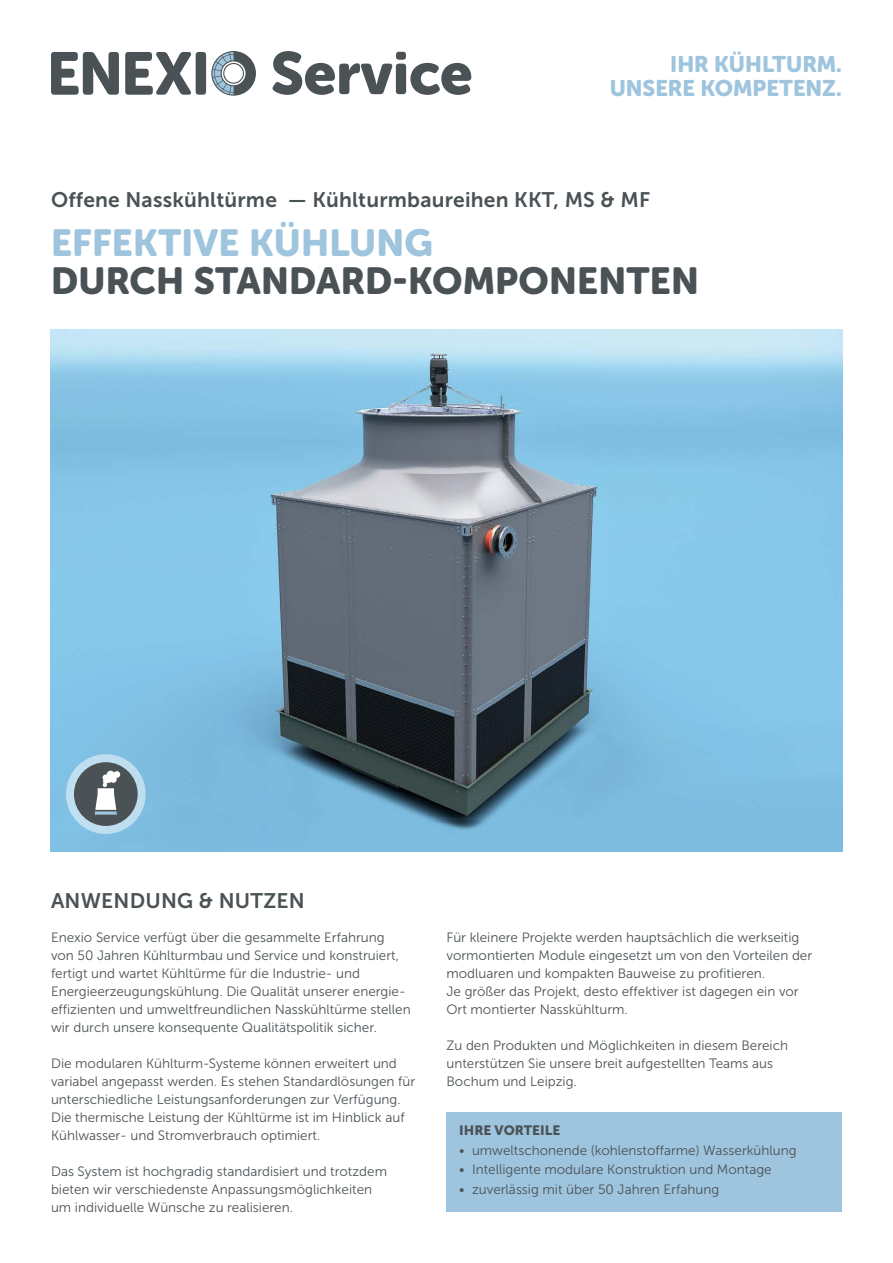
<style>
.page{position:relative;width:893px;height:1263px;background:#fff}
.page>*{position:absolute;margin:0;border:0;box-sizing:border-box;transform-origin:0 0}
.t1{font:37.5px "Museo Sans Rounded 900";letter-spacing:.005em;color:#4b5256}
.t2{font:37.5px "Museo Sans Rounded 900";letter-spacing:.005em;color:#9ec4de}
.t3{font:22.5px/24px "Museo Sans Rounded 900";color:#9ec4de;text-align:right}
.t4{font:21px "Museo Sans 700";letter-spacing:.01em;color:#4b5256}
.t5{font:13.5px/18px "Museo Sans 300";color:#4b5256}
.t6{font:13.5px "Museo Sans 900";color:#4b5256}
</style>
<div class="page">
<div style="left:446px;top:1112px;width:396px;height:100px;background:#9ec4de"></div>
<img style="left:51px;top:330px;width:791px;height:522px">
<svg style="left:66px;top:754px;width:80px;height:80px;background:#bbdcee"></svg>
<div style="left:74px;top:762px;width:64px;height:64px;background:#4b5256;border-radius:50%"></div>
<svg style="left:95px;top:770px;width:25px;height:45px"></svg>
<svg style="left:51px;top:51px;width:205px;height:45px"></svg>
<svg style="left:272px;top:51px;width:199px;height:44px"></svg>
<h2 class="t3" style="left:610px;top:52px;width:234px">IHR KÜHLTURM.<br>UNSERE KOMPETENZ.</h2>
<h3 class="t4" style="left:51px;top:188px;width:601px">Offene Nasskühltürme — Kühlturmbaureihen KKT, MS &amp; MF</h3>
<h1 class="t2" style="left:51px;top:222px;width:383px">EFFEKTIVE KÜHLUNG</h1>
<h1 class="t1" style="left:51px;top:259px;width:649px">DURCH STANDARD-KOMPONENTEN</h1>
<h3 class="t4" style="left:51px;top:889px;width:255px">ANWENDUNG &amp; NUTZEN</h3>
<p class="t5" style="left:51px;top:928px;width:361px">Enexio Service verfügt über die gesammelte Erfahrung von 50 Jahren Kühlturmbau und Service und konstruiert, fertigt und wartet Kühltürme für die Industrie- und Energieerzeugungskühlung. Die Qualität unserer energie&shy;effizienten und umweltfreundlichen Nasskühltürme stellen wir durch unsere konsequente Qualitätspolitik sicher.</p>
<p class="t5" style="left:51px;top:1054px;width:366px">Die modularen Kühlturm-Systeme können erweitert und variabel angepasst werden. Es stehen Standardlösungen für unterschiedliche Leistungsanforderungen zur Verfügung.<br>Die thermische Leistung der Kühltürme ist im Hinblick auf Kühlwasser- und Stromverbrauch optimiert.</p>
<p class="t5" style="left:51px;top:1162px;width:337px">Das System ist hochgradig standardisiert und trotzdem bieten wir verschiedenste Anpassungsmöglichkeiten um individuelle Wünsche zu realisieren.</p>
<p class="t5" style="left:446px;top:928px;width:367px">Für kleinere Projekte werden hauptsächlich die werkseitig vormontierten Module eingesetzt um von den Vorteilen der modluaren und kompakten Bauweise zu profitieren.<br>Je größer das Projekt, desto effektiver ist dagegen ein vor Ort montierter Nasskühlturm.</p>
<p class="t5" style="left:446px;top:1036px;width:343px">Zu den Produkten und Möglichkeiten in diesem Bereich unterstützen Sie unsere breit aufgestellten Teams aus<br>Bochum und Leipzig.</p>
<p class="t6" style="left:459px;top:1123px;width:103px">IHRE VORTEILE</p>
<p class="t5" style="left:459px;top:1141px;width:339px">• umweltschonende (kohlenstoffarme) Wasserkühlung</p>
<p class="t5" style="left:459px;top:1161px;width:314px">• Intelligente modulare Konstruktion und Montage</p>
<p class="t5" style="left:459px;top:1180px;width:261px">• zuverlässig mit über 50 Jahren Erfahung</p>
</div>
